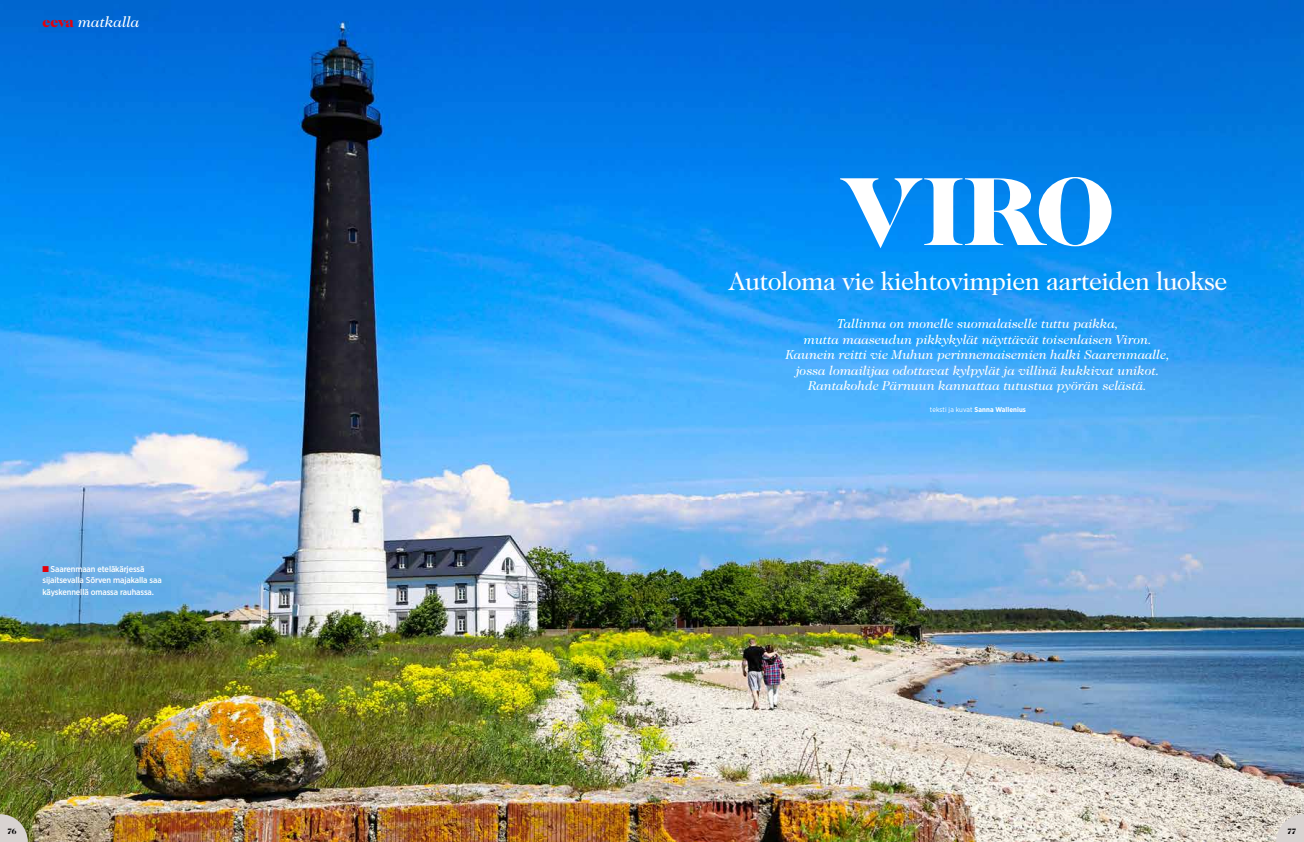
<style>
.page{position:relative;width:1304px;height:842px;background:#fff}
.page>*{position:absolute;margin:0;border:0;box-sizing:border-box;transform-origin:0 0}
.t1{font:100px "Caslon Graphique EF";color:#fff}
.t2{font:26px "Caslon 224 Std";letter-spacing:-.025em;color:#fff}
.t3{font:italic 15px "Caslon 224 Std";color:#fff}
.t4{font:italic 13px/15.6px "Caslon 224 Std";letter-spacing:-.005em;color:#fff;text-align:center}
.t5{font:500 8.5px/11.4px "Gotham Narrow";letter-spacing:-.015em;color:#fff}
.t6{font:8px "Caslon Graphique EF";color:#000}
.t7{font:700 7px "Gotham Narrow";letter-spacing:.01em;color:#fff}
.s1{font-family:"Caslon Graphique EF";font-style:normal;font-size:14px;color:#e3000b}
.s2{color:#e3000b}
.s3{font-weight:400}
</style>
<div class="page">
<img style="left:0;top:0;width:1304px;height:842px">
<svg style="left:0;top:814px;width:28px;height:28px"></svg>
<svg style="left:1276px;top:814px;width:28px;height:28px"></svg>
<p class="t3" style="left:43px;top:14px;width:99px"><span class="s1">eeva</span> matkalla</p>
<p class="t5" style="left:43px;top:563px;width:121px"><span class="s2">■</span> Saarenmaan eteläkärjessä sijaitsevalla Sõrven majakalla saa käyskennellä omassa rauhassa.</p>
<h1 class="t1" style="left:842px;top:156px;width:273px">VIRO</h1>
<h2 class="t2" style="left:728px;top:266px;width:501px">Autoloma vie kiehtovimpien aarteiden luokse</h2>
<p class="t4" style="left:786px;top:316px;width:386px">Tallinna on monelle suomalaiselle tuttu paikka,<br>mutta maaseudun pikkykylät näyttävät toisenlaisen Viron.<br>Kaunein reitti vie Muhun perinnemaisemien halki Saarenmaalle, jossa lomailijaa odottavat kylpylät ja villinä kukkivat unikot.<br>Rantakohde Pärnuun kannattaa tutustua pyörän selästä.</p>
<p class="t7" style="left:930px;top:405px;width:98px"><span class="s3">teksti ja kuvat</span> Sanna Wallenius</p>
<p class="t6" style="left:8px;top:827px;width:10px">76</p>
<p class="t6" style="left:1288px;top:827px;width:10px">77</p>
</div>
